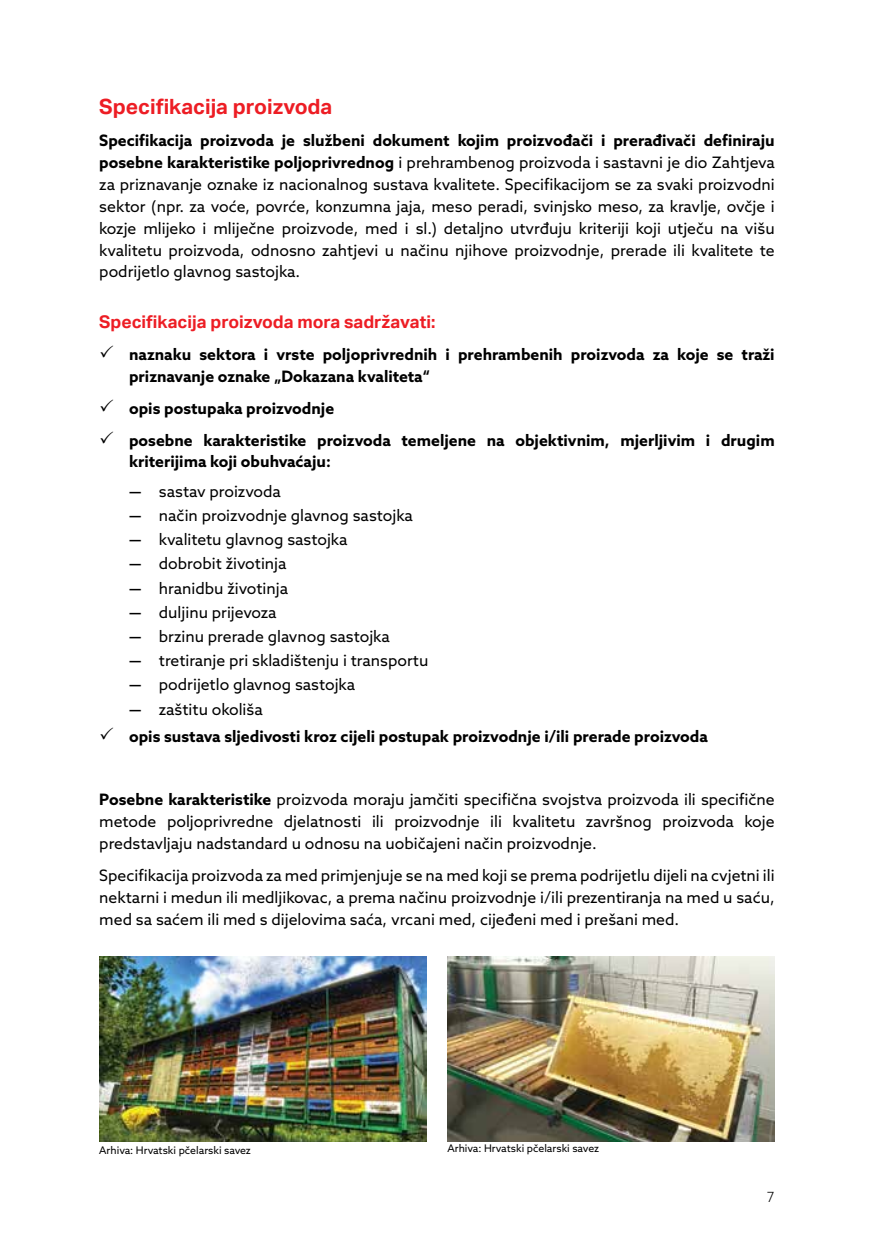
<style>
.page{position:relative;width:874px;height:1241px;background:#fff}
.page>*{position:absolute;margin:0;border:0;box-sizing:border-box;transform-origin:0 0}
.t1{font:700 21px "Aktiv Grotesk";color:#ed1d24}
.t2{font:700 17.5px "Aktiv Grotesk";color:#ed1d24}
.t3{font:15.75px/21.9px "Azo Sans";color:#000;text-align:justify}
.t4{font:700 15.75px/21.9px "Azo Sans";color:#000}
.t5{font:300 14px "Azo Sans";color:#000}
.t6{font:10.5px "Azo Sans";color:#000}
.s1{font-weight:700}
.s2{font-weight:400}
</style>
<div class="page">
<img style="left:447px;top:956px;width:327px;height:185px">
<img style="left:99px;top:956px;width:327px;height:185px">
<h1 class="t1" style="left:99px;top:95px;width:234px">Specifikacija proizvoda</h1>
<p class="t3" style="left:99px;top:129px;width:676px"><span class="s1">Specifikacija proizvoda je službeni dokument kojim proizvođači i prerađivači definiraju posebne karakteristike poljoprivrednog</span> i prehrambenog proizvoda i sastavni je dio Zahtjeva za priznavanje oznake iz nacionalnog sustava kvalitete. Specifikacijom se za svaki proizvodni sektor (npr. za voće, povrće, konzumna jaja, meso peradi, svinjsko meso, za kravlje, ovčje i kozje mlijeko i mliječne proizvode, med i sl.) detaljno utvrđuju kriteriji koji utječu na višu kvalitetu proizvoda, odnosno zahtjevi u načinu njihove proizvodnje, prerade ili kvalitete te podrijetlo glavnog sastojka.</p>
<p class="t2" style="left:99px;top:312px;width:337px">Specifikacija proizvoda mora sadržavati:</p>
<p class="t4" style="left:129px;top:343px;width:646px">naznaku sektora i vrste poljoprivrednih i prehrambenih proizvoda za koje se traži priznavanje oznake „Dokazana kvaliteta“</p>
<p class="t4" style="left:129px;top:392px;width:646px;line-height:31.8px">opis postupaka proizvodnje<br>posebne karakteristike proizvoda temeljene na objektivnim, mjerljivim i drugim</p>
<p class="t4" style="left:129px;top:450px;width:203px">kriterijima koji obuhvaćaju:</p>
<p class="t3" style="left:129px;top:480px;width:153px"><span class="s1">—</span> sastav proizvoda</p>
<p class="t3" style="left:129px;top:504px;width:285px"><span class="s1">—</span> način proizvodnje glavnog sastojka</p>
<p class="t3" style="left:129px;top:528px;width:220px"><span class="s1">—</span> kvalitetu glavnog sastojka</p>
<p class="t3" style="left:129px;top:552px;width:159px"><span class="s1">—</span> dobrobit životinja</p>
<p class="t3" style="left:129px;top:576px;width:160px"><span class="s1">—</span> hranidbu životinja</p>
<p class="t3" style="left:129px;top:601px;width:149px"><span class="s1">—</span> duljinu prijevoza</p>
<p class="t3" style="left:129px;top:625px;width:262px"><span class="s1">—</span> brzinu prerade glavnog sastojka</p>
<p class="t3" style="left:129px;top:649px;width:300px"><span class="s1">—</span> tretiranje pri skladištenju i transportu</p>
<p class="t3" style="left:129px;top:673px;width:227px"><span class="s1">—</span> podrijetlo glavnog sastojka</p>
<p class="t4" style="left:129px;top:695px;width:580px;line-height:26.8px">— <span class="s2">zaštitu okoliša<br></span>opis sustava sljedivosti kroz cijeli postupak proizvodnje i/ili prerade proizvoda</p>
<p class="t3" style="left:99px;top:788px;width:676px"><span class="s1">Posebne karakteristike</span> proizvoda moraju jamčiti specifična svojstva proizvoda ili specifične metode poljoprivredne djelatnosti ili proizvodnje ili kvalitetu završnog proizvoda koje predstavljaju nadstandard u odnosu na uobičajeni način proizvodnje.</p>
<p class="t3" style="left:99px;top:863px;width:676px">Specifikacija proizvoda za med primjenjuje se na med koji se prema podrijetlu dijeli na cvjetni ili nektarni i medun ili medljikovac, a prema načinu proizvodnje i/ili prezentiranja na med u saću, med sa saćem ili med s dijelovima saća, vrcani med, cijeđeni med i prešani med.</p>
<p class="t6" style="left:99px;top:1142px;width:153px">Arhiva: Hrvatski pčelarski savez</p>
<p class="t6" style="left:447px;top:1140px;width:153px">Arhiva: Hrvatski pčelarski savez</p>
<p class="t5" style="left:766px;top:1188px;width:9px">7</p>
</div>
